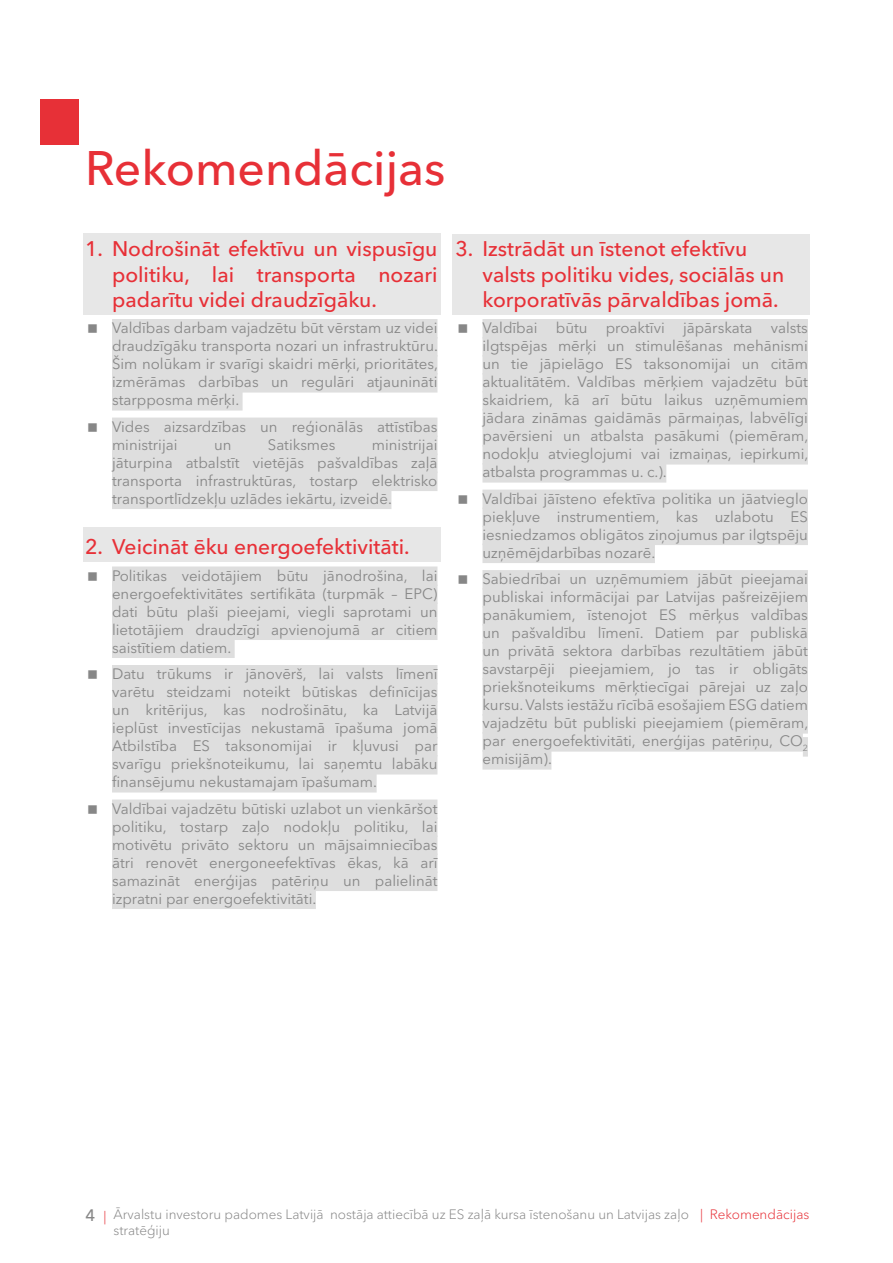
<style>
.page{position:relative;width:893px;height:1263px;background:#fff}
.page>*{position:absolute;margin:0;border:0;box-sizing:border-box;transform-origin:0 0}
.t1{font:500 48px "Avenir Next Cyr";color:#e73037}
.t2{font:500 21px/25.2px "Avenir Next Cyr";color:#e73037;text-align:justify}
.t3{font:15px/18px "Avenir Next Cyr";color:#878787;text-align:justify}
.t4{font:300 13.5px/16.2px "Avenir Next Cyr";color:#878787}
.s1{font-weight:500;font-size:16.5px}
.s2{color:#e73037}
</style>
<div class="page">
<div style="left:452px;top:234px;width:358px;height:81px;background:#e7e7e7"></div>
<div style="left:83px;top:527px;width:358px;height:35px;background:#e7e7e7"></div>
<div style="left:83px;top:233px;width:358px;height:82px;background:#e7e7e7"></div>
<div style="left:112px;top:319px;width:325px;height:20px;background:#dedede"></div>
<div style="left:112px;top:337px;width:325px;height:20px;background:#dedede"></div>
<div style="left:112px;top:355px;width:325px;height:20px;background:#dedede"></div>
<div style="left:112px;top:373px;width:325px;height:20px;background:#dedede"></div>
<div style="left:112px;top:391px;width:131px;height:20px;background:#dedede"></div>
<div style="left:112px;top:418px;width:325px;height:19px;background:#dedede"></div>
<div style="left:112px;top:436px;width:325px;height:19px;background:#dedede"></div>
<div style="left:112px;top:454px;width:325px;height:19px;background:#dedede"></div>
<div style="left:112px;top:472px;width:325px;height:19px;background:#dedede"></div>
<div style="left:112px;top:490px;width:279px;height:19px;background:#dedede"></div>
<div style="left:112px;top:566px;width:325px;height:20px;background:#dedede"></div>
<div style="left:112px;top:584px;width:325px;height:20px;background:#dedede"></div>
<div style="left:112px;top:602px;width:325px;height:20px;background:#dedede"></div>
<div style="left:112px;top:620px;width:325px;height:20px;background:#dedede"></div>
<div style="left:112px;top:638px;width:123px;height:20px;background:#dedede"></div>
<div style="left:112px;top:665px;width:325px;height:19px;background:#dedede"></div>
<div style="left:112px;top:683px;width:325px;height:19px;background:#dedede"></div>
<div style="left:112px;top:701px;width:325px;height:19px;background:#dedede"></div>
<div style="left:112px;top:719px;width:325px;height:19px;background:#dedede"></div>
<div style="left:112px;top:737px;width:325px;height:19px;background:#dedede"></div>
<div style="left:112px;top:755px;width:325px;height:19px;background:#dedede"></div>
<div style="left:112px;top:773px;width:265px;height:19px;background:#dedede"></div>
<div style="left:112px;top:799px;width:325px;height:20px;background:#dedede"></div>
<div style="left:112px;top:817px;width:325px;height:20px;background:#dedede"></div>
<div style="left:112px;top:835px;width:325px;height:20px;background:#dedede"></div>
<div style="left:112px;top:853px;width:325px;height:20px;background:#dedede"></div>
<div style="left:112px;top:871px;width:325px;height:20px;background:#dedede"></div>
<div style="left:112px;top:889px;width:204px;height:20px;background:#dedede"></div>
<div style="left:482px;top:319px;width:326px;height:20px;background:#dedede"></div>
<div style="left:482px;top:337px;width:326px;height:20px;background:#dedede"></div>
<div style="left:482px;top:355px;width:326px;height:20px;background:#dedede"></div>
<div style="left:482px;top:373px;width:326px;height:20px;background:#dedede"></div>
<div style="left:482px;top:391px;width:326px;height:20px;background:#dedede"></div>
<div style="left:482px;top:409px;width:326px;height:20px;background:#dedede"></div>
<div style="left:482px;top:427px;width:326px;height:20px;background:#dedede"></div>
<div style="left:482px;top:445px;width:326px;height:20px;background:#dedede"></div>
<div style="left:482px;top:463px;width:184px;height:20px;background:#dedede"></div>
<div style="left:482px;top:490px;width:326px;height:19px;background:#dedede"></div>
<div style="left:482px;top:508px;width:326px;height:19px;background:#dedede"></div>
<div style="left:482px;top:526px;width:326px;height:19px;background:#dedede"></div>
<div style="left:482px;top:544px;width:173px;height:19px;background:#dedede"></div>
<div style="left:482px;top:570px;width:326px;height:20px;background:#dedede"></div>
<div style="left:482px;top:588px;width:326px;height:20px;background:#dedede"></div>
<div style="left:482px;top:606px;width:326px;height:20px;background:#dedede"></div>
<div style="left:482px;top:624px;width:326px;height:20px;background:#dedede"></div>
<div style="left:482px;top:642px;width:326px;height:20px;background:#dedede"></div>
<div style="left:482px;top:660px;width:326px;height:20px;background:#dedede"></div>
<div style="left:482px;top:678px;width:326px;height:20px;background:#dedede"></div>
<div style="left:482px;top:696px;width:326px;height:20px;background:#dedede"></div>
<div style="left:482px;top:714px;width:326px;height:20px;background:#dedede"></div>
<div style="left:482px;top:732px;width:321px;height:20px;background:#dedede"></div>
<div style="left:803px;top:737px;width:5px;height:20px;background:#dedede"></div>
<div style="left:482px;top:750px;width:69px;height:20px;background:#dedede"></div>
<div style="left:40px;top:99px;width:39px;height:46px;background:#e73037"></div>
<h1 class="t1" style="left:85px;top:139px;width:362px">Rekomendācijas</h1>
<h2 class="t2" style="left:112px;top:236px;width:327px;text-indent:-27px">1. Nodrošināt efektīvu un vispusīgu politiku, lai transporta nozari padarītu videi draudzīgāku.</h2>
<p class="t3" style="left:112px;top:319px;width:327px">Valdības darbam vajadzētu būt vērstam uz videi draudzīgāku transporta nozari un infrastruktūru.<br>Šim nolūkam ir svarīgi skaidri mērķi, prioritātes, izmērāmas darbības un regulāri atjaunināti starpposma mērķi.</p>
<p class="t3" style="left:112px;top:418px;width:327px">Vides aizsardzības un reģionālās attīstības ministrijai</p>
<p class="t3" style="left:214px;top:436px;width:19px">un</p>
<p class="t3" style="left:268px;top:436px;width:69px">Satiksmes</p>
<p class="t3" style="left:112px;top:436px;width:327px;text-indent:260px">ministrijai jāturpina atbalstīt vietējās pašvaldības zaļā transporta infrastruktūras, tostarp elektrisko transportlīdzekļu uzlādes iekārtu, izveidē.</p>
<h2 class="t2" style="left:85px;top:534px;width:326px">2. Veicināt ēku energoefektivitāti.</h2>
<p class="t3" style="left:112px;top:566px;width:327px">Politikas veidotājiem būtu jānodrošina, lai energoefektivitātes sertifikāta (turpmāk – EPC) dati būtu plaši pieejami, viegli saprotami un lietotājiem draudzīgi apvienojumā ar citiem saistītiem datiem.</p>
<p class="t3" style="left:112px;top:665px;width:327px">Datu trūkums ir jānovērš, lai valsts līmenī varētu steidzami noteikt būtiskas definīcijas un kritērijus, kas nodrošinātu, ka Latvijā ieplūst investīcijas nekustamā īpašuma jomā Atbilstība ES taksonomijai ir kļuvusi par svarīgu priekšnoteikumu, lai saņemtu labāku finansējumu nekustamajam īpašumam.</p>
<p class="t3" style="left:112px;top:799px;width:327px">Valdībai vajadzētu būtiski uzlabot un vienkāršot politiku, tostarp zaļo nodokļu politiku, lai motivētu privāto sektoru un mājsaimniecības ātri renovēt energoneefektīvas ēkas, kā arī samazināt enerģijas patēriņu un palielināt izpratni par energoefektivitāti.</p>
<h2 class="t2" style="left:482px;top:236px;width:303px;text-align:left;text-indent:-27px">3. Izstrādāt un īstenot efektīvu valsts politiku vides, sociālās un korporatīvās pārvaldības jomā.</h2>
<p class="t3" style="left:482px;top:319px;width:327px">Valdībai būtu proaktīvi jāpārskata valsts ilgtspējas mērķi un stimulēšanas mehānismi un tie jāpielāgo ES taksonomijai un citām aktualitātēm. Valdības mērķiem vajadzētu būt skaidriem, kā arī būtu laikus uzņēmumiem jādara zināmas gaidāmās pārmaiņas, labvēlīgi pavērsieni un atbalsta pasākumi (piemēram, nodokļu atvieglojumi vai izmaiņas, iepirkumi, atbalsta programmas u. c.).</p>
<p class="t3" style="left:482px;top:490px;width:327px">Valdībai jāīsteno efektīva politika un jāatvieglo piekļuve instrumentiem, kas uzlabotu ES iesniedzamos obligātos ziņojumus par ilgtspēju uzņēmējdarbības nozarē.</p>
<p class="t3" style="left:482px;top:570px;width:327px">Sabiedrībai un uzņēmumiem jābūt pieejamai publiskai informācijai par Latvijas pašreizējiem panākumiem, īstenojot ES mērķus valdības un pašvaldību līmenī. Datiem par publiskā un privātā sektora darbības rezultātiem jābūt savstarpēji pieejamiem, jo tas ir obligāts priekšnoteikums mērķtiecīgai pārejai uz zaļo kursu. Valsts iestāžu rīcībā esošajiem ESG datiem vajadzētu būt publiski pieejamiem (piemēram, par energoefektivitāti, enerģijas patēriņu, CO<sub>2 </sub>emisijām).</p>
<p class="t4" style="left:114px;top:1206px;width:697px;text-indent:-28px"><span class="s1">4</span> <span class="s2">|</span> Ārvalstu investoru padomes Latvijā nostāja attiecībā uz ES zaļā kursa īstenošanu un Latvijas zaļo <span class="s2">| Rekomendācijas </span>stratēģiju</p>
</div>
